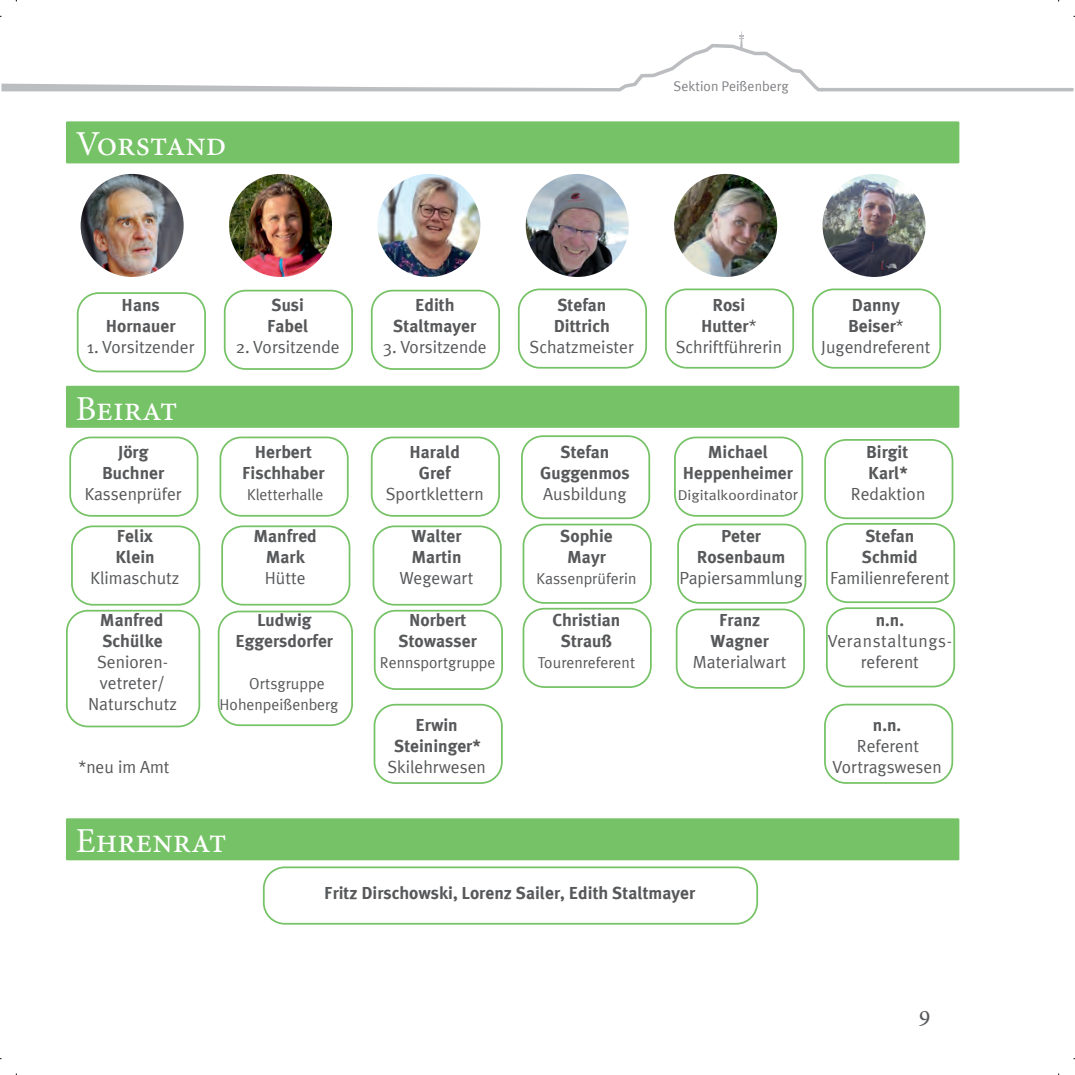
<style>
.page{position:relative;width:1075px;height:1075px;background:#fff}
.page>*{position:absolute;margin:0;border:0;box-sizing:border-box;transform-origin:0 0}
.t1{font:35px "Minion Pro";color:#fff}
.t2{font:24.5px "Minion Pro";color:#57585a}
.t3{font:700 17.5px/21px "Meta Plus";color:#57585a;text-align:center}
.t4{font:17.5px/21px "Meta Plus";color:#57585a;text-align:center}
.t5{font:17.5px/21px "Meta Plus";letter-spacing:.035em;color:#57585a;text-align:center}
.t6{font:15.75px/21px "Meta Plus";color:#57585a}
.t7{font:14.17px "Meta Plus";color:#57585a;scale:1.11 1}
.t8{font:14px "Meta Plus";color:#808285}
.s1{font-weight:700}
.s2{font-size:15.75px}
</style>
<div class="page">
<svg style="left:1px;top:31px;width:825px;height:61px"></svg>
<hr style="left:820px;top:88px;width:253px;height:3px;background:#bcbdc0">
<img style="left:81px;top:174px;width:103px;height:103px;border-radius:51px">
<div style="left:77px;top:292px;width:129px;height:80px;border:2px solid #76c266;border-radius:21px"></div>
<img style="left:229px;top:174px;width:103px;height:103px;border-radius:51px">
<div style="left:224px;top:290px;width:129px;height:80px;border:2px solid #76c266;border-radius:21px"></div>
<img style="left:377px;top:174px;width:103px;height:103px;border-radius:51px">
<div style="left:371px;top:290px;width:129px;height:80px;border:2px solid #76c266;border-radius:21px"></div>
<img style="left:525px;top:174px;width:103px;height:103px;border-radius:51px">
<div style="left:518px;top:288px;width:129px;height:80px;border:2px solid #76c266;border-radius:21px"></div>
<img style="left:674px;top:174px;width:103px;height:103px;border-radius:51px">
<div style="left:665px;top:288px;width:129px;height:80px;border:2px solid #76c266;border-radius:21px"></div>
<img style="left:822px;top:174px;width:103px;height:103px;border-radius:51px">
<div style="left:811px;top:288px;width:130px;height:80px;border:2px solid #76c266;border-radius:21px"></div>
<div style="left:67px;top:122px;width:891px;height:40px;background:#76c266"></div>
<div style="left:66px;top:121px;width:893px;height:42px;border:2px solid #76c266"></div>
<div style="left:67px;top:386px;width:891px;height:41px;background:#76c266"></div>
<div style="left:66px;top:386px;width:893px;height:42px;border:2px solid #76c266"></div>
<div style="left:69px;top:436px;width:129px;height:80px;border:2px solid #76c266;border-radius:21px"></div>
<div style="left:71px;top:525px;width:129px;height:80px;border:2px solid #76c266;border-radius:21px"></div>
<div style="left:263px;top:866px;width:495px;height:58px;border:2px solid #76c266;border-radius:21px"></div>
<div style="left:66px;top:609px;width:134px;height:118px;border:2px solid #76c266;border-radius:21px"></div>
<div style="left:219px;top:436px;width:129px;height:80px;border:2px solid #76c266;border-radius:21px"></div>
<div style="left:221px;top:525px;width:129px;height:80px;border:2px solid #76c266;border-radius:21px"></div>
<div style="left:373px;top:703px;width:129px;height:81px;border:2px solid #76c266;border-radius:21px"></div>
<div style="left:371px;top:436px;width:129px;height:80px;border:2px solid #76c266;border-radius:21px"></div>
<div style="left:372px;top:525px;width:129px;height:80px;border:2px solid #76c266;border-radius:21px"></div>
<div style="left:374px;top:609px;width:129px;height:81px;border:2px solid #76c266;border-radius:21px"></div>
<div style="left:521px;top:435px;width:129px;height:84px;border:2px solid #76c266;border-radius:21px"></div>
<div style="left:674px;top:436px;width:129px;height:80px;border:2px solid #76c266;border-radius:21px"></div>
<div style="left:677px;top:523px;width:129px;height:80px;border:2px solid #76c266;border-radius:21px"></div>
<div style="left:675px;top:608px;width:129px;height:80px;border:2px solid #76c266;border-radius:21px"></div>
<div style="left:824px;top:439px;width:129px;height:80px;border:2px solid #76c266;border-radius:21px"></div>
<div style="left:826px;top:523px;width:129px;height:80px;border:2px solid #76c266;border-radius:21px"></div>
<div style="left:824px;top:703px;width:129px;height:80px;border:2px solid #76c266;border-radius:21px"></div>
<div style="left:826px;top:607px;width:129px;height:80px;border:2px solid #76c266;border-radius:21px"></div>
<div style="left:522px;top:523px;width:129px;height:80px;border:2px solid #76c266;border-radius:21px"></div>
<div style="left:67px;top:819px;width:891px;height:40px;background:#76c266"></div>
<div style="left:66px;top:818px;width:893px;height:42px;border:2px solid #76c266"></div>
<div style="left:522px;top:607px;width:129px;height:81px;border:2px solid #76c266;border-radius:21px"></div>
<div style="left:218px;top:610px;width:135px;height:116px;border:2px solid #76c266;border-radius:21px"></div>
<h1 class="t1" style="left:76px;top:120px;width:152px">Vorstand</h1>
<p class="t8" style="left:673px;top:78px;width:116px">Sektion Peißenberg</p>
<p class="t3" style="left:106px;top:294px;width:71px">Hans<br>Hornauer</p>
<p class="t4" style="left:87px;top:336px;width:109px">1. Vorsitzender</p>
<h1 class="t1" style="left:76px;top:385px;width:103px">Beirat</h1>
<p class="t3" style="left:102px;top:441px;width:64px">Jörg<br>Buchner</p>
<p class="t4" style="left:85px;top:483px;width:99px">Kassenprüfer</p>
<p class="t3" style="left:115px;top:525px;width:41px;text-align:left">Felix<br>Klein</p>
<p class="t4" style="left:91px;top:567px;width:90px">Klimaschutz</p>
<p class="t3" style="left:100px;top:609px;width:65px;text-align:left">Manfred<br>Schülke</p>
<p class="t4" style="left:88px;top:651px;width:90px">Senioren&shy;vetreter/<br>Naturschutz</p>
<p class="t4" style="left:79px;top:756px;width:92px">*neu im Amt</p>
<p class="t3" style="left:267px;top:294px;width:43px;text-align:left">Susi<br>Fabel</p>
<p class="t4" style="left:236px;top:336px;width:105px">2. Vorsitzende</p>
<p class="t3" style="left:242px;top:441px;width:84px">Herbert<br>Fischhaber</p>
<p class="t6" style="left:247px;top:483px;width:78px">Kletterhalle</p>
<p class="t3" style="left:253px;top:525px;width:65px">Manfred<br>Mark</p>
<p class="t4" style="left:265px;top:567px;width:42px">Hütte</p>
<p class="t3" style="left:235px;top:609px;width:99px">Ludwig<br>Eggersdorfer</p>
<p class="t6" style="left:219px;top:672px;width:120px;text-indent:30px">Ortsgruppe<br>Hohenpeißenberg</p>
<h1 class="t1" style="left:76px;top:817px;width:152px">Ehrenrat</h1>
<p class="t3" style="left:393px;top:294px;width:84px">Edith<br>Staltmayer</p>
<p class="t4" style="left:383px;top:336px;width:105px">3. Vorsitzende</p>
<p class="t3" style="left:409px;top:441px;width:52px">Harald<br>Gref</p>
<p class="t4" style="left:386px;top:483px;width:99px">Sportklettern</p>
<p class="t3" style="left:411px;top:525px;width:52px;text-align:left">Walter<br>Martin</p>
<p class="t4" style="left:399px;top:567px;width:75px">Wegewart</p>
<p class="t3" style="left:398px;top:609px;width:80px">Norbert<br>Stowasser</p>
<p class="t6" style="left:380px;top:651px;width:117px">Rennsportgruppe</p>
<p class="t3" style="left:394px;top:714px;width:88px">Erwin<br>Steininger*</p>
<p class="t4" style="left:387px;top:756px;width:100px">Skilehrwesen</p>
<p class="t3" style="left:553px;top:294px;width:58px;text-align:left">Stefan<br>Dittrich</p>
<p class="t4" style="left:529px;top:336px;width:106px">Schatzmeister</p>
<p class="t3" style="left:540px;top:441px;width:91px">Stefan<br>Guggenmos</p>
<p class="t4" style="left:543px;top:483px;width:85px">Ausbildung</p>
<p class="t3" style="left:560px;top:525px;width:54px">Sophie<br>Mayr</p>
<p class="t6" style="left:536px;top:567px;width:101px">Kassenprüferin</p>
<p class="t3" style="left:552px;top:609px;width:69px">Christian<br>Strauß</p>
<p class="t6" style="left:538px;top:651px;width:99px">Tourenreferent</p>
<p class="t4" style="left:675px;top:294px;width:108px"><span class="s1">Rosi<br>Hutter</span>*<br>Schriftführerin</p>
<p class="t4" style="left:821px;top:294px;width:111px"><span class="s1">Danny<br>Beiser</span>*<br>Jugendreferent</p>
<p class="t3" style="left:682px;top:441px;width:112px">Michael<br>Heppenheimer</p>
<p class="t7" style="left:677px;top:486px;width:110px">Digitalkoordina<span class="s2">tor</span></p>
<p class="t3" style="left:697px;top:525px;width:90px">Peter<br>Rosenbaum</p>
<p class="t4" style="left:679px;top:567px;width:125px">Papiersammlung</p>
<p class="t3" style="left:710px;top:609px;width:60px">Franz<br>Wagner</p>
<p class="t4" style="left:692px;top:651px;width:95px">Materialwart</p>
<p class="t3" style="left:866px;top:441px;width:43px;text-align:left">Birgit<br>Karl*</p>
<p class="t4" style="left:850px;top:483px;width:76px">Redaktion</p>
<p class="t3" style="left:861px;top:525px;width:57px;text-align:left">Stefan<br>Schmid</p>
<p class="t4" style="left:830px;top:567px;width:121px">Familienreferent</p>
<p class="t3" style="left:875px;top:609px;width:30px">n.n.</p>
<p class="t5" style="left:827px;top:630px;width:126px">Veranstaltungs&shy;referent</p>
<p class="t3" style="left:872px;top:714px;width:30px">n.n.</p>
<p class="t4" style="left:832px;top:735px;width:111px">Referent<br>Vortragswesen</p>
<p class="t3" style="left:324px;top:882px;width:372px">Fritz Dirschowski, Lorenz Sailer, Edith Staltmayer</p>
<h2 class="t2" style="left:918px;top:997px;width:13px">9</h2>
</div>
